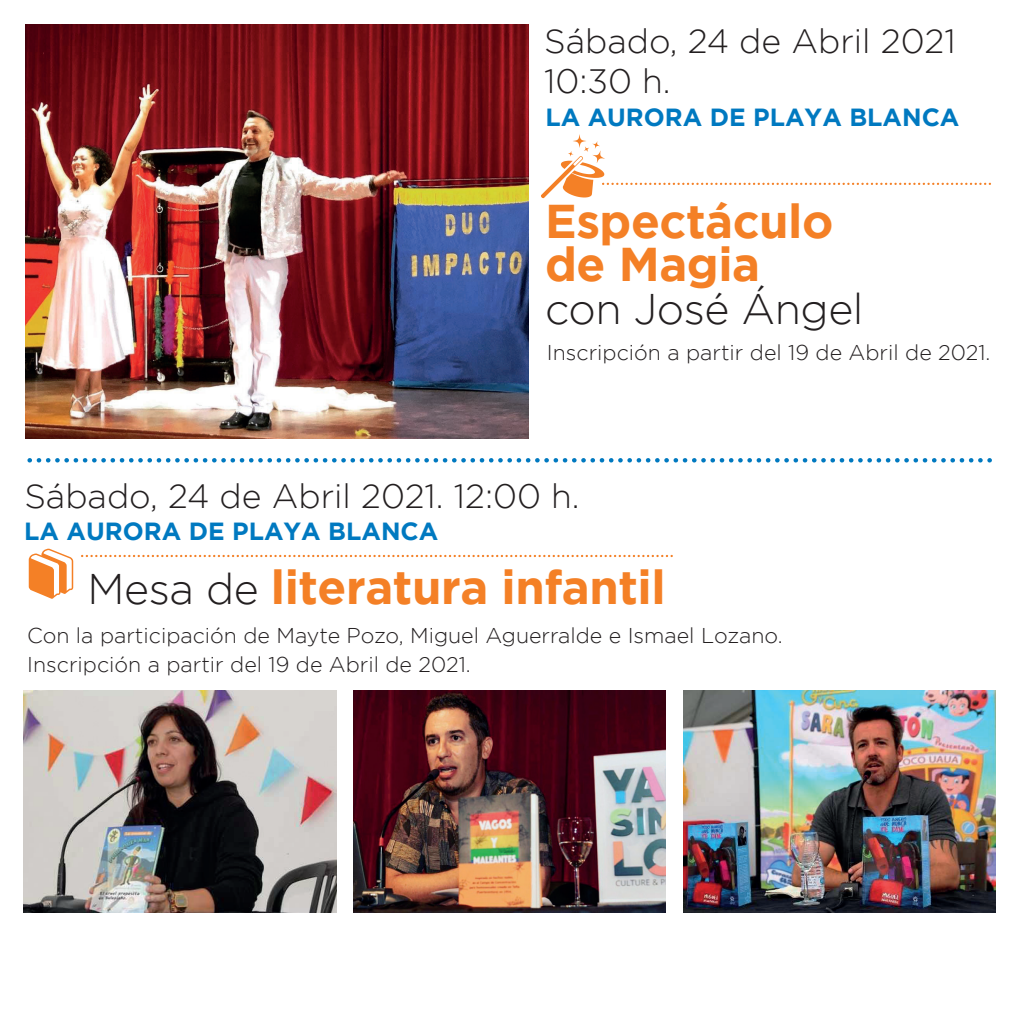
<style>
.page{position:relative;width:1021px;height:1021px;background:#fff}
.page>*{position:absolute;margin:0;border:0;box-sizing:border-box;transform-origin:0 0}
.t1{font:700 47.25px/42.8px "Gotham";letter-spacing:-.01em;color:#f48026}
.t2{font:300 42.75px "Gotham";letter-spacing:-.01em;color:#231f20}
.t3{font:300 33.75px/40.5px "Gotham";color:#231f20}
.t4{font:700 24.75px "Gotham";color:#0079c0}
.t5{font:300 21.38px/29.2px "Gotham";color:#231f20}
.s1{font-weight:300;font-size:42.75px;color:#231f20}
</style>
<div class="page">
<svg style="left:30px;top:458px;width:962px;height:4px"></svg>
<img style="left:25px;top:25px;width:503px;height:413px">
<svg style="left:29px;top:548px;width:44px;height:50px"></svg>
<svg style="left:541px;top:134px;width:450px;height:64px"></svg>
<svg style="left:82px;top:555px;width:591px;height:2px"></svg>
<img style="left:24px;top:690px;width:312px;height:222px">
<img style="left:353px;top:690px;width:313px;height:222px">
<img style="left:683px;top:690px;width:312px;height:222px">
<h3 class="t3" style="left:544px;top:20px;width:413px">Sábado, 24 de Abril 2021<br>10:30 h.</h3>
<p class="t4" style="left:545px;top:103px;width:415px">LA AURORA DE PLAYA BLANCA</p>
<h1 class="t1" style="left:545px;top:199px;width:290px">Espectáculo de Magia</h1>
<h2 class="t2" style="left:545px;top:285px;width:320px">con José Ángel</h2>
<p class="t5" style="left:547px;top:338px;width:445px">Inscripción a partir del 19 de Abril de 2021.</p>
<h3 class="t3" style="left:24px;top:475px;width:557px">Sábado, 24 de Abril 2021. 12:00 h.</h3>
<p class="t4" style="left:24px;top:517px;width:415px">LA AURORA DE PLAYA BLANCA</p>
<h1 class="t1" style="left:87px;top:565px;width:579px"><span class="s1">Mesa de</span> literatura infantil</h1>
<p class="t5" style="left:27px;top:620px;width:757px">Con la participación de Mayte Pozo, Miguel Aguerralde e Ismael Lozano.<br>Inscripción a partir del 19 de Abril de 2021.</p>
</div>
